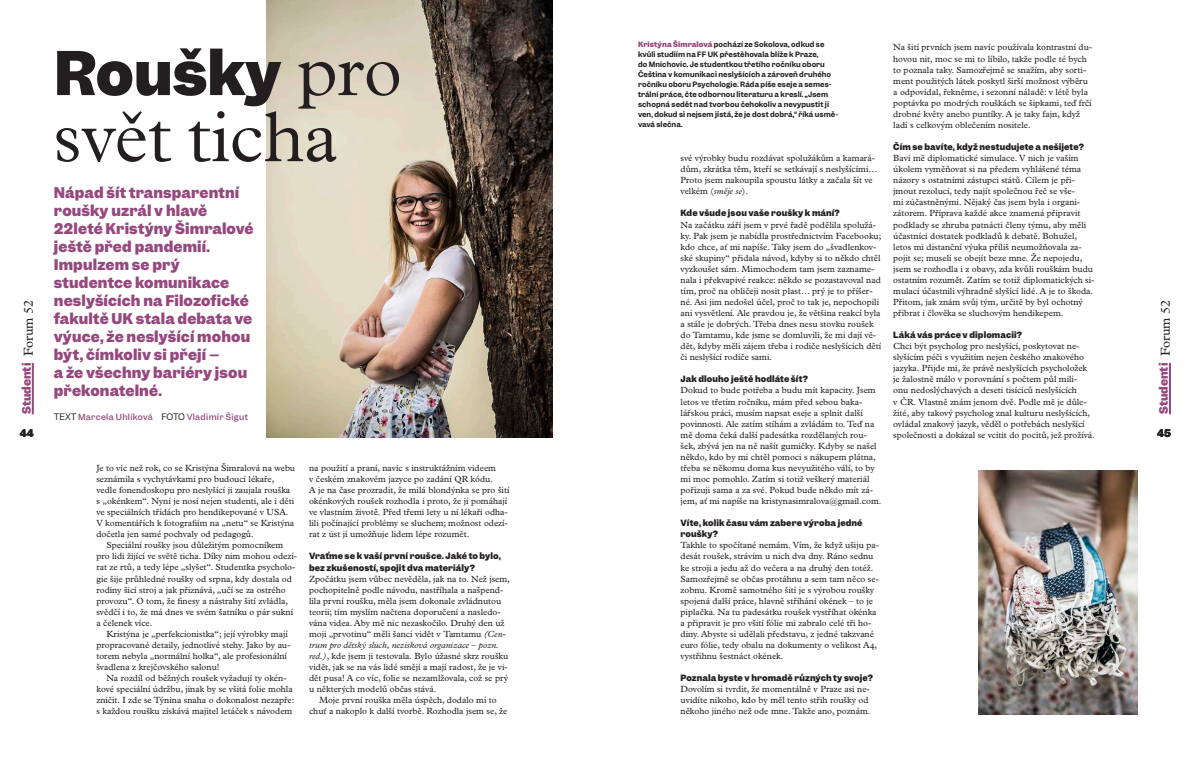
<style>
.page{position:relative;width:1191px;height:766px;background:#fff}
.page>*{position:absolute;margin:0;border:0;box-sizing:border-box;transform-origin:0 0}
.t1{font:300 72px "Plantin Super";color:#231f20}
.t2{font:700 57px "Garnett";color:#231f20}
.t3{font:700 14px/18px "Garnett";letter-spacing:.01em;color:#96487e}
.t4{font:700 11px "Garnett";color:#96487e}
.t5{font:700 10px "Garnett";color:#231f20}
.t6{font:9px/11.1px "Plantin Super";color:#231f20}
.t7{font:700 8.2px/11.1px "Garnett";letter-spacing:.01em;color:#231f20}
.t8{font:500 8px "Garnett";letter-spacing:.04em;color:#96487e}
.t9{font:600 7px/10px "Garnett";letter-spacing:.01em;color:#231f20}
.s1{font-weight:700;color:#96487e}
.s2{font-style:italic}
.s3{font-family:"Plantin Super";font-weight:300;font-size:72px}
.s4{font-weight:400;font-size:8.5px;color:#231f20}
.s5{font-family:"Plantin Super";font-weight:400;font-size:13px;color:#231f20}
</style>
<div class="page">
<img style="left:266px;top:0;width:287px;height:437px">
<hr style="left:32px;top:363px;width:2px;height:51px;background:#96487e">
<hr style="left:1169px;top:363px;width:2px;height:51px;background:#96487e">
<img style="left:978px;top:471px;width:159px;height:243px">
<p class="t9" style="left:638px;top:40px;width:202px"><span class="s1">Kristýna Šimralová</span> pochází ze Sokolova, odkud se kvůli studiím na FF UK přestěhovala blíže k Praze,<br>do Mnichovic. Je studentkou třetího ročníku oboru Čeština v komunikaci neslyšících a zároveň druhého ročníku oboru Psychologie. Ráda píše eseje a semes&shy;trální práce, čte odbornou literaturu a kreslí. „Jsem schopná sedět nad tvorbou čehokoliv a nevypustit ji ven, dokud si nejsem jistá, že je dost dobrá,“ říká usmě&shy;vavá slečna.</p>
<p class="t6" style="left:680px;top:152px;width:198px">své výrobky budu rozdávat spolužákům a kamará&shy;dům, zkrátka těm, kteří se setkávají s neslyšícími… Proto jsem nakoupila spoustu látky a začala šít ve velkém (<span class="s2">směje se</span>).</p>
<p class="t7" style="left:680px;top:208px;width:161px">Kde všude jsou vaše roušky k mání?</p>
<p class="t6" style="left:680px;top:218px;width:202px">Na začátku září jsem v prvé řadě podělila spolužá&shy;ky. Pak jsem je nabídla prostřednictvím Facebooku; kdo chce, ať mi napíše. Taky jsem do „švadlenkov&shy;ské skupiny“ přidala návod, kdyby si to někdo chtěl vyzkoušet sám. Mimochodem tam jsem zazname&shy;nala i překvapivé reakce: někdo se pozastavoval nad tím, proč na obličeji nosit plast… prý je to příšer&shy;né. Asi jim nedošel účel, proč to tak je, nepochopili ani vysvětlení. Ale pravdou je, že většina reakcí byla a stále je dobrých. Třeba dnes nesu stovku roušek do Tamtamu, kde jsme se domluvili, že mi dají vě&shy;dět, kdyby měli zájem třeba i rodiče neslyšících dětí či neslyšící rodiče sami.</p>
<p class="t7" style="left:680px;top:373px;width:129px">Jak dlouho ještě hodláte šít?</p>
<p class="t6" style="left:680px;top:384px;width:202px">Dokud to bude potřeba a budu mít kapacity. Jsem letos ve třetím ročníku, mám před sebou baka&shy;lářskou práci, musím napsat eseje a splnit další povinnosti. Ale zatím stíhám a zvládám to. Teď na mě doma čeká další padesátka rozdělaných rou&shy;šek, zbývá jen na ně našít gumičky. Kdyby se našel někdo, kdo by mi chtěl pomoci s nákupem plátna, třeba se někomu doma kus nevyužitého válí, to by mi moc pomohlo. Zatím si totiž veškerý materiál pořizuji sama a za své. Pokud bude někdo mít zá&shy;jem, ať mi napíše na kristynasimralova@gmail.com.</p>
<p class="t7" style="left:680px;top:517px;width:183px">Víte, kolik času vám zabere výroba jedné roušky?</p>
<p class="t6" style="left:680px;top:539px;width:200px">Takhle to spočítané nemám. Vím, že když ušiju pa&shy;desát roušek, strávím u nich dva dny. Ráno sednu ke stroji a jedu až do večera a na druhý den totéž.<br>Samozřejmě se občas protáhnu a sem tam něco se&shy;zobnu. Kromě samotného šití je s výrobou roušky spojená další práce, hlavně stříhání okének – to je piplačka. Na tu padesátku roušek vystříhat okénka a připravit je pro všití fólie mi zabralo celé tři ho&shy;diny. Abyste si udělali představu, z jedné takzvané euro fólie, tedy obalu na dokumenty o velikost A4, vystřihnu šestnáct okének.</p>
<p class="t7" style="left:680px;top:672px;width:194px">Poznala byste v hromadě různých ty svoje?</p>
<p class="t6" style="left:680px;top:683px;width:191px">Dovolím si tvrdit, že momentálně v Praze asi ne&shy;uvidíte nikoho, kdo by měl tento střih roušky od někoho jiného než ode mne. Takže ano, poznám.</p>
<p class="t6" style="left:893px;top:41px;width:200px">Na šití prvních jsem navíc používala kontrastní du&shy;hovou nit, moc se mi to líbilo, takže podle té bych to poznala taky. Samozřejmě se snažím, aby sorti&shy;ment použitých látek poskytl širší možnost výběru a odpovídal, řekněme, i sezonní náladě: v létě byla poptávka po modrých rouškách se šipkami, teď frčí drobné květy anebo puntíky. A je taky fajn, když ladí s celkovým oblečením nositele.</p>
<p class="t7" style="left:893px;top:141px;width:192px">Čím se bavíte, když nestudujete a nešijete?</p>
<p class="t6" style="left:893px;top:152px;width:203px">Baví mě diplomatické simulace. V nich je vaším úkolem vyměňovat si na předem vyhlášené téma názory s ostatními zástupci států. Cílem je při&shy;jmout rezoluci, tedy najít společnou řeč se vše-<br>mi zúčastněnými. Nějaký čas jsem byla i organi&shy;zátorem. Příprava každé akce znamená připravit podklady se zhruba patnácti členy týmu, aby měli účastníci dostatek podkladů k debatě. Bohužel, letos mi distanční výuka příliš neumožňovala za&shy;pojit se; museli se obejít beze mne. Že nepojedu, jsem se rozhodla i z obavy, zda kvůli rouškám budu ostatním rozumět. Zatím se totiž diplomatických si&shy;mulací účastnili výhradně slyšící lidé. A je to škoda.<br>Přitom, jak znám svůj tým, určitě by byl ochotný přibrat i člověka se sluchovým hendikepem.</p>
<p class="t7" style="left:893px;top:329px;width:130px">Láká vás práce v diplomacii?</p>
<p class="t6" style="left:893px;top:340px;width:203px">Chci být psycholog pro neslyšící, poskytovat ne&shy;slyšícím péči s využitím nejen českého znakového jazyka. Přijde mi, že právě neslyšících psycholožek je žalostně málo v porovnání s počtem půl mili-<br>onu nedoslýchavých a deseti tisícíců neslyšících<br>v ČR. Vlastně znám jenom dvě. Podle mě je důle&shy;žité, aby takový psycholog znal kulturu neslyšících, ovládal znakový jazyk, věděl o potřebách neslyšící společnosti a dokázal se vcítit do pocitů, jež prožívá.</p>
<h2 class="t2" style="left:54px;top:35px;width:349px">Roušky <span class="s3">pro</span></h2>
<h1 class="t1" style="left:54px;top:80px;width:285px">svět ticha</h1>
<p class="t3" style="left:54px;top:184px;width:201px">Nápad šít transparentní roušky uzrál v hlavě<br>22leté Kristýny Šimralové ještě před pandemií.<br>Impulzem se prý studentce komunikace neslyšících na Filozofické fakultě UK stala debata ve výuce, že neslyšící mohou být, čímkoliv si přejí –<br>a že všechny bariéry jsou překonatelné.</p>
<p class="t8" style="left:54px;top:411px;width:196px"><span class="s4">TEXT</span> Marcela Uhlíková <span class="s4">FOTO</span> Vladimír Šigut</p>
<p class="t4" style="left:19px;top:414px;width:116px;rotate:-90deg">Studenti <span class="s5">Forum 52</span></p>
<p class="t4" style="left:1156px;top:414px;width:116px;rotate:-90deg">Studenti <span class="s5">Forum 52</span></p>
<p class="t5" style="left:1157px;top:426px;width:15px">45</p>
<p class="t5" style="left:20px;top:426px;width:15px">44</p>
<p class="t6" style="left:96px;top:461px;width:200px">Je to víc než rok, co se Kristýna Šimralová na webu seznámila s vychytávkami pro budoucí lékaře, vedle fonendoskopu pro neslyšící ji zaujala rouška s „okénkem“. Nyní je nosí nejen studenti, ale i děti ve speciálních třídách pro hendikepované v USA.<br>V komentářích k fotografiím na „netu“ se Kristýna dočetla jen samé pochvaly od pedagogů.</p>
<p class="t6" style="left:96px;top:539px;width:202px;text-indent:10px">Speciální roušky jsou důležitým pomocníkem pro lidi žijící ve světě ticha. Díky nim mohou odezí&shy;rat ze rtů, a tedy lépe „slyšet“. Studentka psycholo&shy;gie šije průhledné roušky od srpna, kdy dostala od rodiny šicí stroj a jak přiznává, „učí se za ostrého provozu“. O tom, že finesy a nástrahy šití zvládla, svědčí i to, že má dnes ve svém šatníku o pár sukní a čelenek více.</p>
<p class="t6" style="left:96px;top:627px;width:195px;text-indent:10px">Kristýna je „perfekcionistka“; její výrobky mají propracované detaily, jednotlivé stehy. Jako by au&shy;torem nebyla „normální holka“, ale profesionální švadlena z krejčovského salonu!</p>
<p class="t6" style="left:96px;top:671px;width:199px;text-align:center">Na rozdíl od běžných roušek vyžadují ty okén&shy;kové speciální údržbu, jinak by se všitá folie mohla zničit. I zde se Týnina snaha o dokonalost nezapře: s každou roušku získává majitel letáček s návodem</p>
<p class="t6" style="left:309px;top:461px;width:202px">na použití a praní, navíc s instruktážním videem<br>v českém znakovém jazyce po zadání QR kódu.<br>A je na čase prozradit, že milá blondýnka se pro šití okénkových roušek rozhodla i proto, že jí pomáhají ve vlastním životě. Před třemi lety u ní lékaři odha&shy;lili počínající problémy se sluchem; možnost odezí&shy;rat z úst jí umožňuje lidem lépe rozumět.</p>
<p class="t7" style="left:309px;top:550px;width:193px">Vraťme se k vaší první roušce. Jaké to bylo, bez zkušeností, spojit dva materiály?</p>
<p class="t6" style="left:309px;top:572px;width:202px">Zpočátku jsem vůbec nevěděla, jak na to. Než jsem, pochopitelně podle návodu, nastříhala a našpend&shy;lila první roušku, měla jsem dokonale zvládnutou teorii; tím myslím načtena doporučení a nasledo&shy;vána videa. Aby mě nic nezaskočilo. Druhý den už moji „prvotinu“ měli šanci vidět v Tamtamu <span class="s2">(Cen&shy;trum pro dětský sluch, nezisková organizace – pozn. red.)</span>, kde jsem ji testovala<span class="s2">.</span> Bylo úžasné skrz roušku vidět, jak se na vás lidé smějí a mají radost, že je vi&shy;dět pusa! A co víc, folie se nezamlžovala, což se prý u některých modelů občas stává.</p>
<p class="t6" style="left:309px;top:694px;width:200px;text-align:center">Moje první rouška měla úspěch, dodalo mi to<br>chuť a nakoplo k další tvorbě. Rozhodla jsem se, že</p>
</div>
